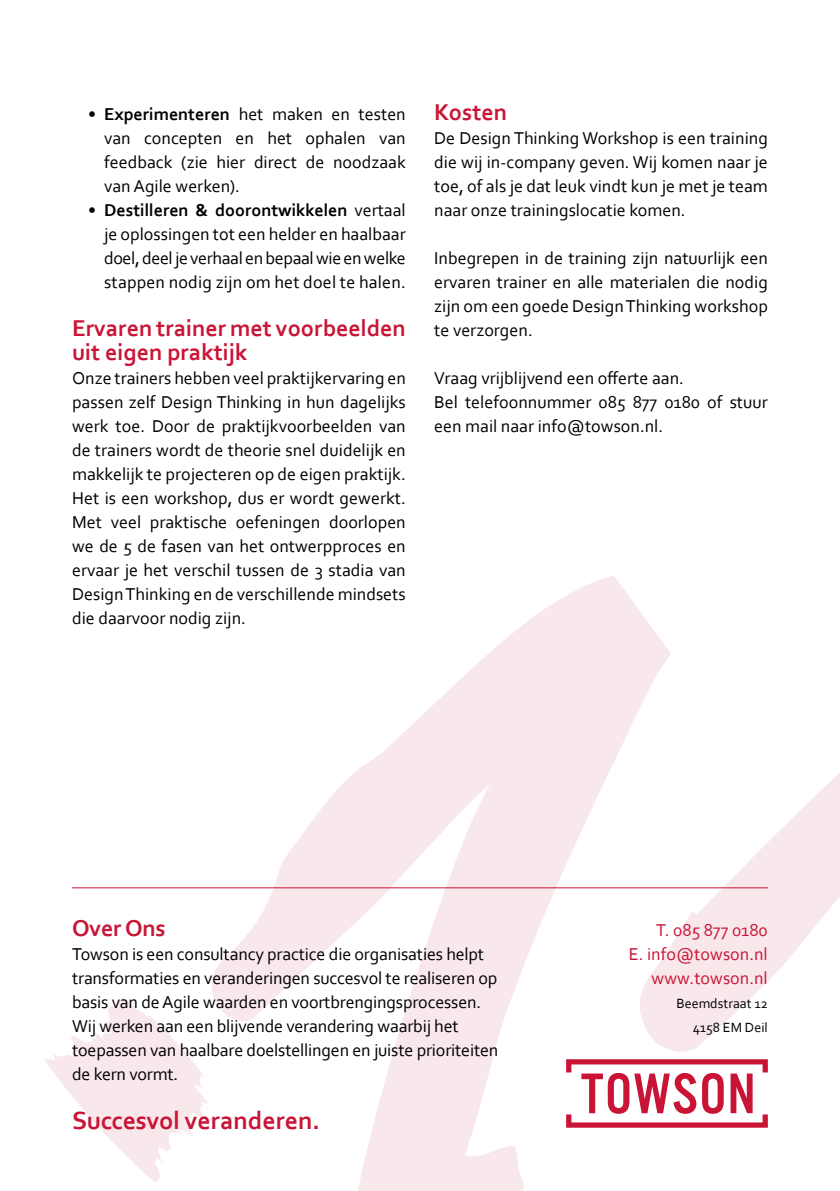
<style>
.page{position:relative;width:840px;height:1191px;background:#fff}
.page>*{position:absolute;margin:0;border:0;box-sizing:border-box;transform-origin:0 0}
.t1{font:700 26px "Corbel";color:#c91436}
.t2{font:700 24px/24px "Corbel";color:#c91436}
.t3{font:18px/24px "Corbel";color:#000;text-align:justify}
.t4{font:18px/24px "Corbel";color:#c91436;text-align:right}
.t5{font:14px/24px "Corbel";color:#000;text-align:right}
.s1{font-weight:700}
</style>
<div class="page">
<svg style="left:44px;top:997px;width:164px;height:184px"></svg>
<svg style="left:208px;top:576px;width:513px;height:615px"></svg>
<svg style="left:635px;top:586px;width:204px;height:473px"></svg>
<svg style="left:566px;top:1059px;width:201px;height:68px"></svg>
<hr style="left:72px;top:887px;width:695px;height:1px;background:#c91436">
<p class="t3" style="left:104px;top:102px;width:303px;text-indent:-16px"><span class="s1">• Experimenteren</span> het maken en testen van concepten en het ophalen van feedback (zie hier direct de noodzaak van Agile werken).</p>
<p class="t3" style="left:104px;top:198px;width:303px;text-indent:-16px"><span class="s1">• Destilleren &amp; doorontwikkelen</span> vertaal je oplossingen tot een helder en haalbaar doel, deel je verhaal en bepaal wie en welke stappen nodig zijn om het doel te halen.</p>
<h2 class="t2" style="left:72px;top:315px;width:335px">Ervaren trainer met voorbeelden uit eigen praktijk</h2>
<p class="t3" style="left:72px;top:366px;width:335px">Onze trainers hebben veel praktijkervaring en passen zelf Design Thinking in hun dagelijks werk toe. Door de praktijkvoorbeelden van de trainers wordt de theorie snel duidelijk en makkelijk te projecteren op de eigen praktijk.<br>Het is een workshop, dus er wordt gewerkt.<br>Met veel praktische oefeningen doorlopen we de 5 de fasen van het ontwerpproces en ervaar je het verschil tussen de 3 stadia van Design Thinking en de verschillende mindsets die daarvoor nodig zijn.</p>
<h2 class="t2" style="left:434px;top:99px;width:74px">Kosten</h2>
<p class="t3" style="left:434px;top:126px;width:335px">De Design Thinking Workshop is een training die wij in-company geven. Wij komen naar je toe, of als je dat leuk vindt kun je met je team naar onze trainingslocatie komen.</p>
<p class="t3" style="left:434px;top:246px;width:335px">Inbegrepen in de training zijn natuurlijk een ervaren trainer en alle materialen die nodig zijn om een goede Design Thinking workshop te verzorgen.</p>
<p class="t3" style="left:434px;top:366px;width:335px;text-align:left">Vraag vrijblijvend een offerte aan.<br>Bel telefoonnummer 085 877 0180 of stuur een mail naar info@towson.nl.</p>
<h2 class="t2" style="left:72px;top:915px;width:95px">Over Ons</h2>
<p class="t3" style="left:72px;top:942px;width:427px;text-align:left">Towson is een consultancy practice die organisaties helpt transformaties en veranderingen succesvol te realiseren op basis van de Agile waarden en voortbrengingsprocessen.<br>Wij werken aan een blijvende verandering waarbij het toepassen van haalbare doelstellingen en juiste prioriteiten de kern vormt.</p>
<h1 class="t1" style="left:72px;top:1103px;width:249px">Succesvol veranderen.</h1>
<p class="t4" style="left:628px;top:917px;width:140px">T. 085 877 0180<br>E. info@towson.nl www.towson.nl</p>
<p class="t5" style="left:676px;top:991px;width:93px">Beemdstraat 12<br>4158 EM Deil</p>
</div>
